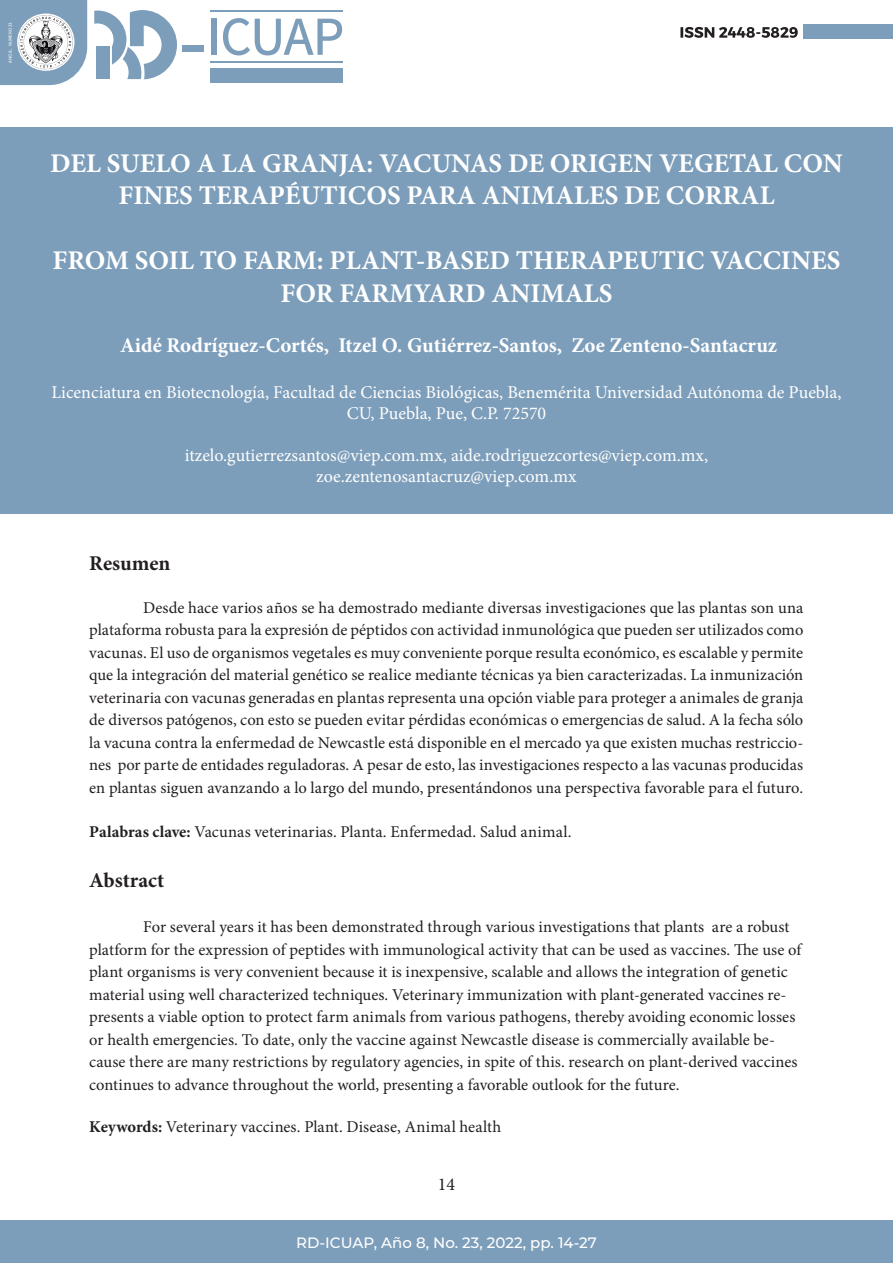
<style>
.page{position:relative;width:893px;height:1263px;background:#fff}
.page>*{position:absolute;margin:0;border:0;box-sizing:border-box;transform-origin:0 0}
.TÍTULO_DE_ARTÍCULO{font:700 27px/32.4px "Minion Pro";color:#fff;text-align:center}
.TÍTULO_DE_ARTÍCULO-2{font:700 21px "Minion Pro";color:#fff}
.t1{font:700 21px "Minion Pro";color:#231f20}
.UNIVERSIDAD_Y_DEPEND{font:18px/21px "Minion Pro";color:#fff;text-align:center}
.t2{font:18px "Minion Pro";color:#231f20}
.CUERPO_DE_TEXTO{font:16.5px/22.5px "Minion Pro";color:#231f20;text-align:justify}
.t3{font:500 15px "Montserrat";color:#fff}
.t4{font:4.5px "BUAP802";color:#fff}
.s1{font-weight:700}
</style>
<div class="page">
<div style="left:804px;top:25px;width:89px;height:14px;background:#7d9eba"></div>
<svg style="left:680px;top:27px;width:118px;height:11px"></svg>
<div style="left:0;top:1220px;width:893px;height:43px;background:#7d9eba"></div>
<svg style="left:94px;top:10px;width:83px;height:69px"></svg>
<div style="left:96px;top:46px;width:14px;height:33px;background:#7d9eba"></div>
<svg style="left:0;top:0;width:87px;height:85px"></svg>
<div style="left:3px;top:9px;width:11px;height:67px;background:#7d9eba"></div>
<div style="left:182px;top:45px;width:21px;height:7px;background:#7d9eba"></div>
<div style="left:210px;top:68px;width:133px;height:14px;background:#7d9eba"></div>
<svg style="left:203px;top:18px;width:139px;height:37px"></svg>
<hr style="left:210px;top:10px;width:133px;height:2px;background:#7d9eba">
<hr style="left:210px;top:61px;width:133px;height:2px;background:#7d9eba">
<div style="left:0;top:128px;width:893px;height:386px;background:#7d9eba"></div>
<p class="t4" style="left:8px;top:63px;width:42px;rotate:-90deg">AÑO 8, NÚMERO 23</p>
<p class="TÍTULO_DE_ARTÍCULO" style="left:50px;top:147px;width:794px">DEL SUELO A LA GRANJA: VACUNAS DE ORIGEN VEGETAL CON<br>FINES TERAPÉUTICOS PARA ANIMALES DE CORRAL</p>
<p class="TÍTULO_DE_ARTÍCULO" style="left:52px;top:244px;width:789px">FROM SOIL TO FARM: PLANT-BASED THERAPEUTIC VACCINES<br>FOR FARMYARD ANIMALS</p>
<p class="TÍTULO_DE_ARTÍCULO-2" style="left:120px;top:331px;width:659px">Aidé Rodríguez-Cortés, Itzel O. Gutiérrez-Santos, Zoe Zenteno-Santacruz</p>
<p class="UNIVERSIDAD_Y_DEPEND" style="left:51px;top:382px;width:792px">Licenciatura en Biotecnología, Facultad de Ciencias Biológicas, Benemérita Universidad Autónoma de Puebla,<br>CU, Puebla, Pue, C.P. 72570</p>
<p class="UNIVERSIDAD_Y_DEPEND" style="left:185px;top:445px;width:525px">itzelo.gutierrezsantos@viep.com.mx, aide.rodriguezcortes@viep.com.mx,</p>
<p class="UNIVERSIDAD_Y_DEPEND" style="left:316px;top:466px;width:262px">zoe.zentenosantacruz@viep.com.mx</p>
<p class="t1" style="left:89px;top:549px;width:83px">Resumen</p>
<p class="CUERPO_DE_TEXTO" style="left:89px;top:596px;width:716px;text-indent:54px">Desde hace varios años se ha demostrado mediante diversas investigaciones que las plantas son una plataforma robusta para la expresión de péptidos con actividad inmunológica que pueden ser utilizados como vacunas. El uso de organismos vegetales es muy conveniente porque resulta económico, es escalable y permite que la integración del material genético se realice mediante técnicas ya bien caracterizadas. La inmunización veterinaria con vacunas generadas en plantas representa una opción viable para proteger a animales de granja de diversos patógenos, con esto se pueden evitar pérdidas económicas o emergencias de salud. A la fecha sólo la vacuna contra la enfermedad de Newcastle está disponible en el mercado ya que existen muchas restriccio&shy;nes por parte de entidades reguladoras. A pesar de esto, las investigaciones respecto a las vacunas producidas en plantas siguen avanzando a lo largo del mundo, presentándonos una perspectiva favorable para el futuro.</p>
<p class="CUERPO_DE_TEXTO" style="left:89px;top:820px;width:484px"><span class="s1">Palabras clave:</span> Vacunas veterinarias. Planta. Enfermedad. Salud animal.</p>
<p class="t1" style="left:89px;top:865px;width:77px">Abstract</p>
<p class="CUERPO_DE_TEXTO" style="left:89px;top:916px;width:713px;text-align:left;text-indent:54px">For several years it has been demonstrated through various investigations that plants are a robust platform for the expression of peptides with immunological activity that can be used as vaccines. The use of plant organisms is very convenient because it is inexpensive, scalable and allows the integration of genetic material using well characterized techniques. Veterinary immunization with plant-generated vaccines re&shy;presents a viable option to protect farm animals from various pathogens, thereby avoiding economic losses or health emergencies. To date, only the vaccine against Newcastle disease is commercially available be&shy;cause there are many restrictions by regulatory agencies, in spite of this. research on plant-derived vaccines continues to advance throughout the world, presenting a favorable outlook for the future.</p>
<p class="CUERPO_DE_TEXTO" style="left:89px;top:1115px;width:414px"><span class="s1">Keywords:</span> Veterinary vaccines. Plant. Disease, Animal health</p>
<p class="t2" style="left:438px;top:1172px;width:19px">14</p>
<p class="t3" style="left:296px;top:1232px;width:302px">RD-ICUAP, Año 8, No. 23, 2022, pp. 14-27</p>
</div>
